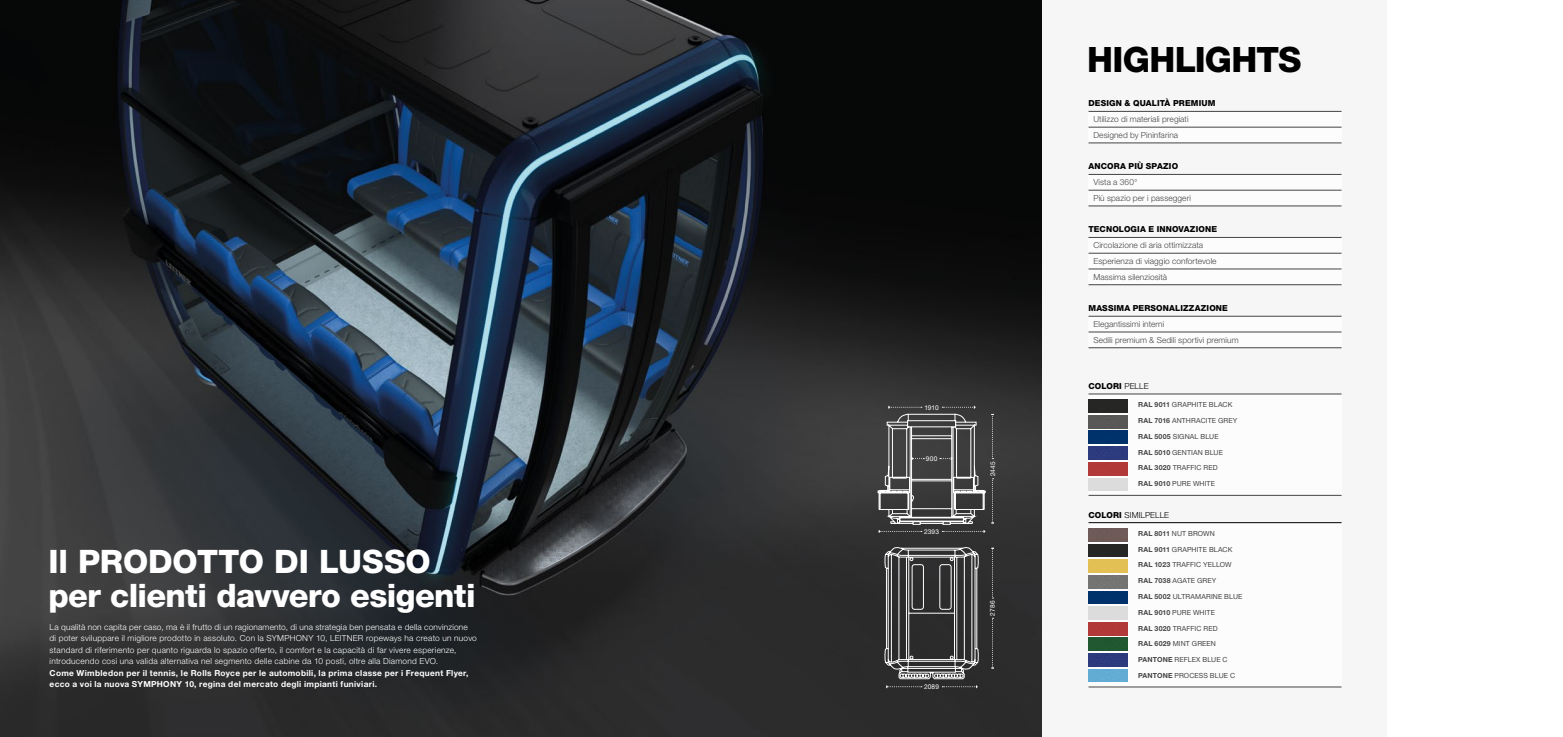
<style>
.page{position:relative;width:1563px;height:737px;background:#fff}
.page>*{position:absolute;margin:0;border:0;box-sizing:border-box;transform-origin:0 0}
.t1{font:800 35px "Helvetica Neue LT";letter-spacing:-.025em;color:#000}
.t2{font:800 32.38px/34.1px "Helvetica Neue LT";letter-spacing:-.015em;color:#fff}
.t3{font:300 8.31px/11.4px "Helvetica Neue LT";letter-spacing:.025em;color:#fff}
.t4{font:300 8.31px/15.8px "Helvetica Neue LT";letter-spacing:.01em;color:#454444}
.t5{font:700 8.31px/11.4px "Helvetica Neue LT";letter-spacing:.035em;color:#fff}
.t6{font:800 8.31px "Helvetica Neue LT";letter-spacing:.015em;color:#000}
.t7{font:300 8.31px "Helvetica Neue LT";letter-spacing:.005em;color:#000}
.t8{font:7px "Helvetica Neue LT";letter-spacing:.015em;color:#454444}
.t9{font:6.56px "Helvetica Neue LT";letter-spacing:.03em;color:#fff}
.s1{font-weight:300}
.s2{font-weight:700}
.s3{font-weight:800}
</style>
<div class="page">
<div style="left:1042px;top:0;width:344px;height:737px;background:#f6f6f6"></div>
<img style="left:0;top:0;width:1042px;height:737px">
<svg style="left:942px;top:685px;width:35px;height:3px"></svg>
<svg style="left:942px;top:406px;width:33px;height:2px"></svg>
<svg style="left:991px;top:618px;width:3px;height:50px"></svg>
<svg style="left:991px;top:478px;width:3px;height:45px"></svg>
<svg style="left:991px;top:548px;width:3px;height:50px"></svg>
<svg style="left:991px;top:414px;width:3px;height:45px"></svg>
<svg style="left:886px;top:685px;width:36px;height:3px"></svg>
<svg style="left:888px;top:406px;width:34px;height:2px"></svg>
<svg style="left:878px;top:414px;width:107px;height:265px;background:#565656"></svg>
<div style="left:1088px;top:237px;width:253px;height:48px;background:#fff"></div>
<div style="left:1088px;top:174px;width:253px;height:32px;background:#fff"></div>
<div style="left:1088px;top:111px;width:253px;height:32px;background:#fff"></div>
<div style="left:1088px;top:316px;width:253px;height:32px;background:#fff"></div>
<div style="left:1088px;top:395px;width:253px;height:100px;background:#fff"></div>
<div style="left:1088px;top:523px;width:253px;height:164px;background:#fff"></div>
<img style="left:1088px;top:528px;width:39px;height:13px">
<img style="left:1088px;top:399px;width:39px;height:13px">
<img style="left:1088px;top:544px;width:39px;height:13px">
<img style="left:1088px;top:415px;width:39px;height:13px">
<img style="left:1088px;top:575px;width:39px;height:13px">
<hr style="left:1088px;top:687px;width:253px;height:1px;background:#454444">
<hr style="left:1088px;top:495px;width:253px;height:1px;background:#454444">
<div style="left:1088px;top:431px;width:39px;height:13px;background:#00326b"></div>
<img style="left:1088px;top:446px;width:39px;height:13px">
<div style="left:1088px;top:462px;width:39px;height:13px;background:#b23938"></div>
<div style="left:1088px;top:622px;width:39px;height:13px;background:#b23938"></div>
<img style="left:1088px;top:669px;width:39px;height:13px">
<img style="left:1088px;top:638px;width:39px;height:12px">
<img style="left:1088px;top:653px;width:39px;height:13px">
<div style="left:1088px;top:591px;width:39px;height:13px;background:#00326b"></div>
<img style="left:1088px;top:560px;width:39px;height:12px">
<hr style="left:1088px;top:111px;width:253px;height:1px;background:#454444">
<hr style="left:1088px;top:127px;width:253px;height:1px;background:#454444">
<hr style="left:1088px;top:143px;width:253px;height:1px;background:#454444">
<hr style="left:1088px;top:174px;width:253px;height:1px;background:#454444">
<hr style="left:1088px;top:190px;width:253px;height:1px;background:#454444">
<hr style="left:1088px;top:206px;width:253px;height:1px;background:#454444">
<hr style="left:1088px;top:237px;width:253px;height:1px;background:#454444">
<hr style="left:1088px;top:253px;width:253px;height:1px;background:#454444">
<hr style="left:1088px;top:269px;width:253px;height:1px;background:#454444">
<hr style="left:1088px;top:284px;width:253px;height:1px;background:#454444">
<hr style="left:1088px;top:316px;width:253px;height:1px;background:#454444">
<hr style="left:1088px;top:332px;width:253px;height:1px;background:#454444">
<hr style="left:1088px;top:347px;width:253px;height:1px;background:#454444">
<hr style="left:1088px;top:394px;width:253px;height:1px;background:#454444">
<hr style="left:1088px;top:522px;width:253px;height:1px;background:#000">
<h2 class="t2" style="left:48px;top:544px;width:429px">Il PRODOTTO DI LUSSO per clienti davvero esigenti</h2>
<p class="t3" style="left:50px;top:621px;width:429px">La qualità non capita per caso, ma è il frutto di un ragionamento, di una strategia ben pensata e della convinzione<br>di poter sviluppare il migliore prodotto in assoluto. Con la SYMPHONY 10, LEITNER ropeways ha creato un nuovo standard di riferimento per quanto riguarda lo spazio offerto, il comfort e la capacità di far vivere esperienze, introducendo così una valida alternativa nel segmento delle cabine da 10 posti, oltre alla Diamond EVO.</p>
<p class="t5" style="left:50px;top:666px;width:420px">Come Wimbledon per il tennis, le Rolls Royce per le automobili, la prima classe per i Frequent Flyer, ecco a voi la nuova SYMPHONY 10, regina del mercato degli impianti funiviari.</p>
<p class="t9" style="left:924px;top:403px;width:16px">1910</p>
<p class="t9" style="left:926px;top:455px;width:13px">900</p>
<p class="t9" style="left:924px;top:528px;width:17px">2393</p>
<p class="t9" style="left:924px;top:683px;width:17px">2089</p>
<p class="t9" style="left:989px;top:476px;width:16px;rotate:-90deg">2445</p>
<p class="t9" style="left:988px;top:615px;width:16px;rotate:-90deg">2786</p>
<h1 class="t1" style="left:1087px;top:39px;width:216px">HIGHLIGHTS</h1>
<p class="t6" style="left:1088px;top:98px;width:128px">DESIGN &amp; QUALITÀ PREMIUM</p>
<p class="t4" style="left:1093px;top:111px;width:97px">Utilizzo di materiali pregiati<br>Designed by Pininfarina</p>
<p class="t6" style="left:1088px;top:161px;width:91px">ANCORA PIÙ SPAZIO</p>
<p class="t4" style="left:1093px;top:174px;width:99px">Vista a 360°<br>Più spazio per i passeggeri</p>
<p class="t6" style="left:1088px;top:224px;width:130px">TECNOLOGIA E INNOVAZIONE</p>
<p class="t4" style="left:1093px;top:237px;width:125px">Circolazione di aria ottimizzata<br>Esperienza di viaggio confortevole<br>Massima silenziosità</p>
<p class="t6" style="left:1088px;top:303px;width:141px">MASSIMA PERSONALIZZAZIONE</p>
<p class="t4" style="left:1093px;top:316px;width:147px">Elegantissimi interni<br>Sedili premium &amp; Sedili sportivi premium</p>
<p class="t6" style="left:1088px;top:381px;width:62px">COLORI <span class="s1">PELLE</span></p>
<p class="t8" style="left:1138px;top:400px;width:96px"><span class="s2">RAL 9011</span> GRAPHITE BLACK</p>
<p class="t8" style="left:1138px;top:416px;width:101px"><span class="s2">RAL 7016</span> ANTHRACITE GREY</p>
<p class="t8" style="left:1138px;top:432px;width:82px"><span class="s2">RAL 5005</span> SIGNAL BLUE</p>
<p class="t8" style="left:1138px;top:448px;width:86px"><span class="s2">RAL 5010</span> GENTIAN BLUE</p>
<p class="t8" style="left:1138px;top:463px;width:81px"><span class="s2">RAL 3020</span> TRAFFIC RED</p>
<p class="t8" style="left:1138px;top:479px;width:78px"><span class="s2">RAL 9010</span> PURE WHITE</p>
<p class="t7" style="left:1088px;top:509px;width:82px"><span class="s3">COLORI</span> SIMILPELLE</p>
<p class="t8" style="left:1138px;top:529px;width:78px"><span class="s2">RAL 8011</span> NUT BROWN</p>
<p class="t8" style="left:1138px;top:545px;width:96px"><span class="s2">RAL 9011</span> GRAPHITE BLACK</p>
<p class="t8" style="left:1138px;top:561px;width:95px"><span class="s2">RAL 1023</span> TRAFFIC YELLOW</p>
<p class="t8" style="left:1138px;top:576px;width:80px"><span class="s2">RAL 7038</span> AGATE GREY</p>
<p class="t8" style="left:1138px;top:592px;width:106px"><span class="s2">RAL 5002</span> ULTRAMARINE BLUE</p>
<p class="t8" style="left:1138px;top:608px;width:78px"><span class="s2">RAL 9010</span> PURE WHITE</p>
<p class="t8" style="left:1138px;top:624px;width:81px"><span class="s2">RAL 3020</span> TRAFFIC RED</p>
<p class="t8" style="left:1138px;top:639px;width:79px"><span class="s2">RAL 6029</span> MINT GREEN</p>
<p class="t8" style="left:1138px;top:655px;width:91px"><span class="s2">PANTONE</span> REFLEX BLUE C</p>
<p class="t8" style="left:1138px;top:671px;width:98px"><span class="s2">PANTONE</span> PROCESS BLUE C</p>
</div>
